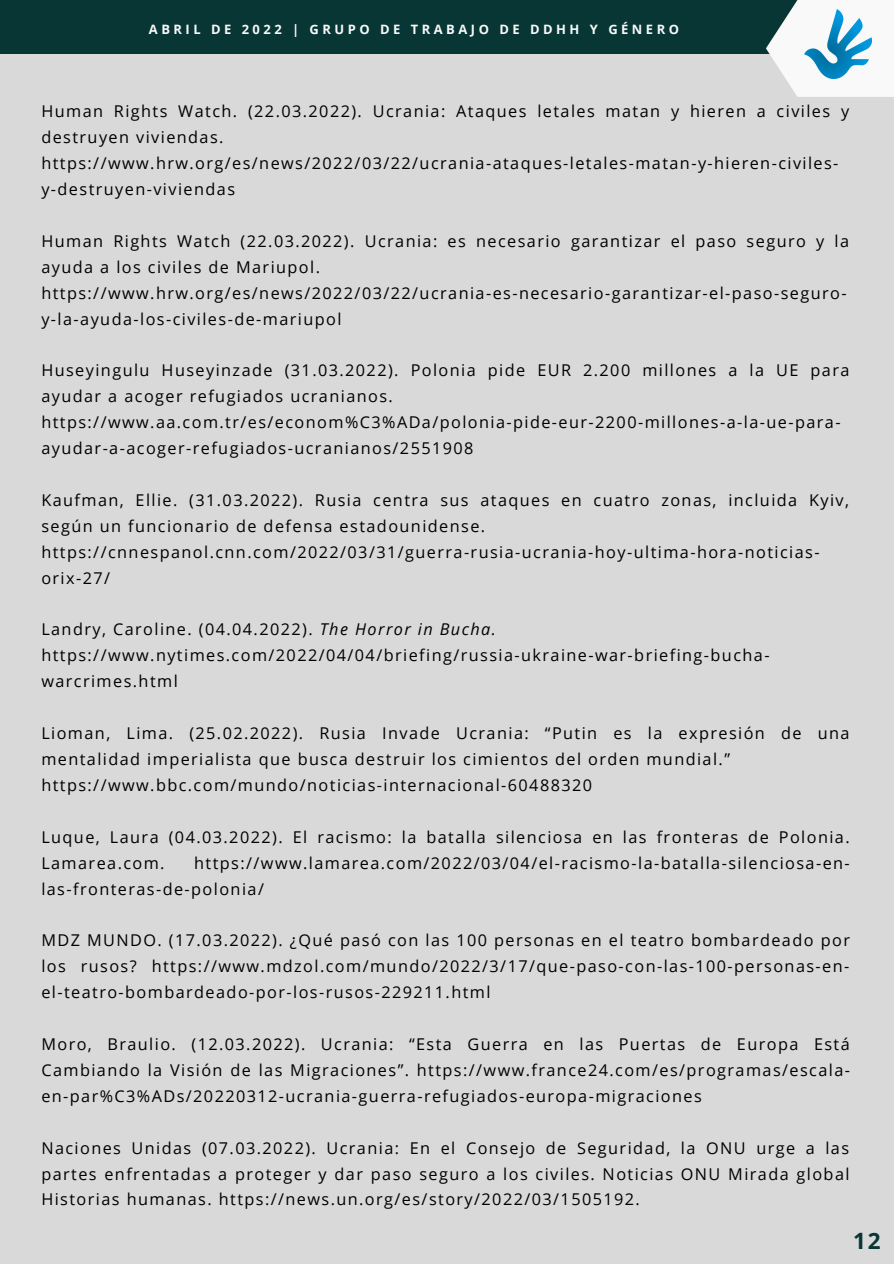
<style>
.page{position:relative;width:894px;height:1264px;background:#fff}
.page>*{position:absolute;margin:0;border:0;box-sizing:border-box;transform-origin:0 0}
.t1{font:700 22.5px "Open Sans";color:#073635}
.t2{font:16.2px/26px "Open Sans";letter-spacing:.085em;color:#000}
.t3{font:700 12.9px "Open Sans";letter-spacing:.27em;color:#f8f9f8}
.s1{font-style:italic}
</style>
<div class="page">
<div style="left:0;top:0;width:893px;height:1263px;background:#d9d9d9"></div>
<div style="left:0;top:0;width:893px;height:54px;background:#073635"></div>
<svg style="left:766px;top:0;width:127px;height:97px"></svg>
<img style="left:804px;top:9px;width:67px;height:70px">
<p class="t3" style="left:149px;top:20px;width:531px">ABRIL DE 2022 | GRUPO DE TRABAJO DE DDHH Y GÉNERO</p>
<p class="t2" style="left:41px;top:98px;width:809px">Human Rights Watch. (22.03.2022). Ucrania: Ataques letales matan y hieren a civiles y destruyen viviendas.</p>
<p class="t2" style="left:41px;top:150px;width:798px">https://www.hrw.org/es/news/2022/03/22/ucrania-ataques-letales-matan-y-hieren-civiles&shy;y-destruyen-viviendas</p>
<p class="t2" style="left:41px;top:227px;width:809px">Human Rights Watch (22.03.2022). Ucrania: es necesario garantizar el paso seguro y la ayuda a los civiles de Mariupol.</p>
<p class="t2" style="left:41px;top:279px;width:806px">https://www.hrw.org/es/news/2022/03/22/ucrania-es-necesario-garantizar-el-paso-seguro&shy;y-la-ayuda-los-civiles-de-mariupol</p>
<p class="t2" style="left:41px;top:357px;width:809px">Huseyingulu Huseyinzade (31.03.2022). Polonia pide EUR 2.200 millones a la UE para ayudar a acoger refugiados ucranianos.</p>
<p class="t2" style="left:41px;top:409px;width:800px">https://www.aa.com.tr/es/econom%C3%ADa/polonia-pide-eur-2200-millones-a-la-ue-para&shy;ayudar-a-acoger-refugiados-ucranianos/2551908</p>
<p class="t2" style="left:41px;top:486px;width:809px">Kaufman, Ellie. (31.03.2022). Rusia centra sus ataques en cuatro zonas, incluida Kyiv, según un funcionario de defensa estadounidense.</p>
<p class="t2" style="left:41px;top:538px;width:779px">https://cnnespanol.cnn.com/2022/03/31/guerra-rusia-ucrania-hoy-ultima-hora-noticias&shy;orix-27/</p>
<p class="t2" style="left:41px;top:616px;width:456px">Landry, Caroline. (04.04.2022). <span class="s1">The Horror in Bucha.</span></p>
<p class="t2" style="left:41px;top:642px;width:729px">https://www.nytimes.com/2022/04/04/briefing/russia-ukraine-war-briefing-bucha&shy;warcrimes.html</p>
<p class="t2" style="left:41px;top:719px;width:809px">Lioman, Lima. (25.02.2022). Rusia Invade Ucrania: “Putin es la expresión de una mentalidad imperialista que busca destruir los cimientos del orden mundial.”</p>
<p class="t2" style="left:41px;top:771px;width:552px">https://www.bbc.com/mundo/noticias-internacional-60488320</p>
<p class="t2" style="left:41px;top:823px;width:809px">Luque, Laura (04.03.2022). El racismo: la batalla silenciosa en las fronteras de Polonia.<br>Lamarea.com.</p>
<p class="t2" style="left:41px;top:849px;width:809px;text-indent:153px">https://www.lamarea.com/2022/03/04/el-racismo-la-batalla-silenciosa-en&shy;las-fronteras-de-polonia/</p>
<p class="t2" style="left:41px;top:927px;width:809px;text-align:justify">MDZ MUNDO. (17.03.2022). ¿Qué pasó con las 100 personas en el teatro bombardeado por los rusos? https://www.mdzol.com/mundo/2022/3/17/que-paso-con-las-100-personas-en&shy;el-teatro-bombardeado-por-los-rusos-229211.html</p>
<p class="t2" style="left:41px;top:1030px;width:810px;text-align:justify">Moro, Braulio. (12.03.2022). Ucrania: “Esta Guerra en las Puertas de Europa Está Cambiando la Visión de las Migraciones”. https://www.france24.com/es/programas/escala&shy;en-par%C3%ADs/20220312-ucrania-guerra-refugiados-europa-migraciones</p>
<p class="t2" style="left:41px;top:1134px;width:809px;text-align:justify">Naciones Unidas (07.03.2022). Ucrania: En el Consejo de Seguridad, la ONU urge a las partes enfrentadas a proteger y dar paso seguro a los civiles. Noticias ONU Mirada global Historias humanas. https://news.un.org/es/story/2022/03/1505192.</p>
<p class="t1" style="left:852px;top:1225px;width:29px">12</p>
</div>
